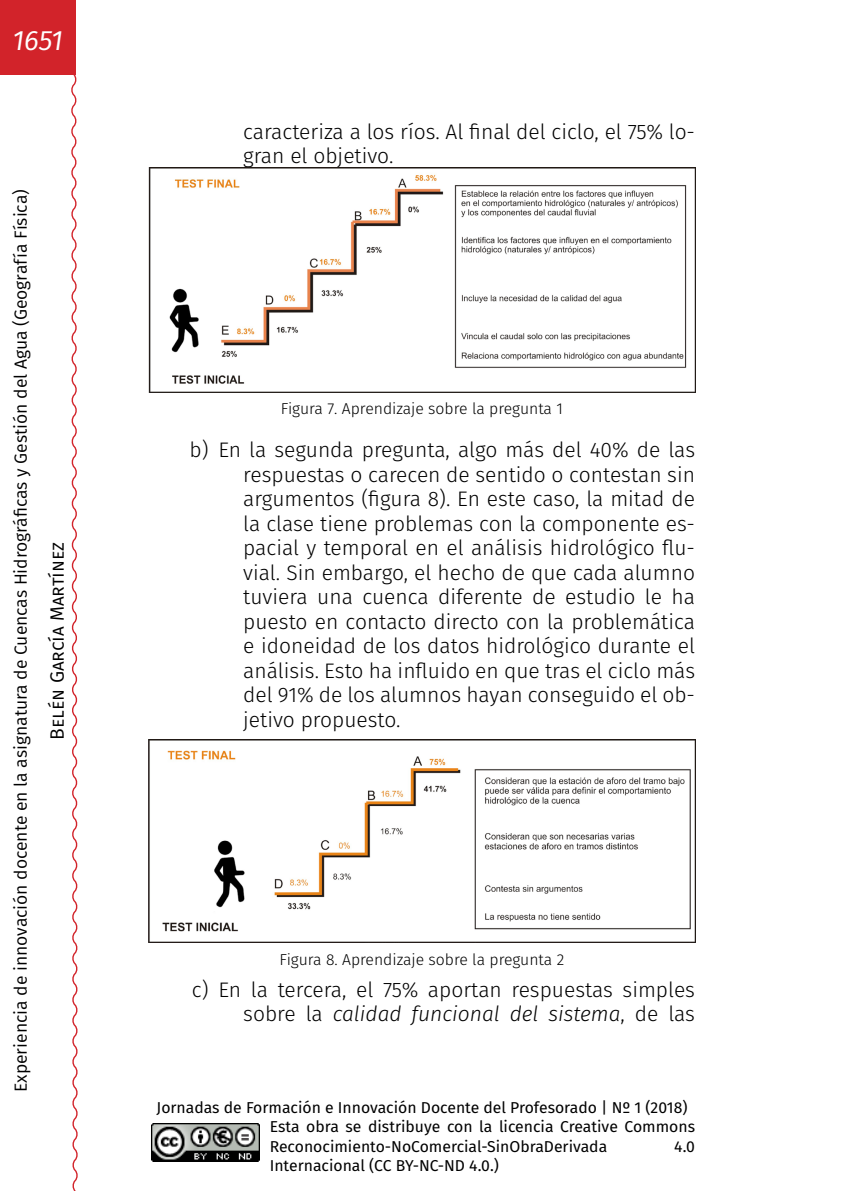
<style>
.page{position:relative;width:844px;height:1191px;background:#fff}
.page>*{position:absolute;margin:0;border:0;box-sizing:border-box;transform-origin:0 0}
.t1{font:italic 28px "Fira Sans";color:#fff}
.t2{font:300 21px/24.5px "Fira Sans";color:#000}
.t3{font:19.25px "Fira Sans";color:#000}
.t4{font:17.5px "Fira Sans";color:#000}
.t5{font:15.75px/19.2px "Fira Sans";color:#000}
._95_Pies_de_fotos_ce{font:300 15.75px "Fira Sans";color:#000}
.s1{font-style:italic}
</style>
<div class="page">
<div style="left:0;top:0;width:75px;height:74px;background:#d2232a"></div>
<svg style="left:69px;top:72px;width:9px;height:1119px"></svg>
<img style="left:151px;top:1123px;width:109px;height:38px">
<img style="left:149px;top:167px;width:545px;height:226px">
<img style="left:149px;top:739px;width:545px;height:203px">
<h1 class="t1" style="left:12px;top:20px;width:52px">1651</h1>
<p class="t4" style="left:8px;top:1092px;width:904px;rotate:-90deg">Experiencia de innovación docente en la asignatura de Cuencas Hidrográficas y Gestión del Agua (Geografía Física)</p>
<p class="t3" style="left:43px;top:739px;width:199px;rotate:-90deg">Belén García Martínez</p>
<p class="t2" style="left:243px;top:119px;width:453px">caracteriza a los ríos. Al final del ciclo, el 75% lo&shy;gran el objetivo.</p>
<p class="_95_Pies_de_fotos_ce" style="left:281px;top:397px;width:283px">Figura 7. Aprendizaje sobre la pregunta 1</p>
<p class="t2" style="left:243px;top:438px;width:453px;text-align:justify;text-indent:-54px">b) En la segunda pregunta, algo más del 40% de las respuestas o carecen de sentido o contestan sin argumentos (figura 8). En este caso, la mitad de la clase tiene problemas con la componente es&shy;pacial y temporal en el análisis hidrológico flu&shy;vial. Sin embargo, el hecho de que cada alumno tuviera una cuenca diferente de estudio le ha puesto en contacto directo con la problemática e idoneidad de los datos hidrológico durante el análisis. Esto ha influido en que tras el ciclo más del 91% de los alumnos hayan conseguido el ob&shy;jetivo propuesto.</p>
<p class="_95_Pies_de_fotos_ce" style="left:279px;top:948px;width:286px">Figura 8. Aprendizaje sobre la pregunta 2</p>
<p class="t2" style="left:192px;top:977px;width:504px;text-align:right">c) En la tercera, el 75% aportan respuestas simples sobre la <span class="s1">calidad funcional del sistema</span>, de las</p>
<p class="t5" style="left:270px;top:1097px;width:426px;text-indent:-113px">Jornadas de Formación e Innovación Docente del Profesorado | Nº 1 (2018)<br>Esta obra se distribuye con la licencia Creative Commons<br>Reconocimiento-NoComercial-SinObraDerivada</p>
<p class="t5" style="left:674px;top:1136px;width:22px">4.0</p>
<p class="t5" style="left:270px;top:1155px;width:231px">Internacional (CC BY-NC-ND 4.0.)</p>
</div>
